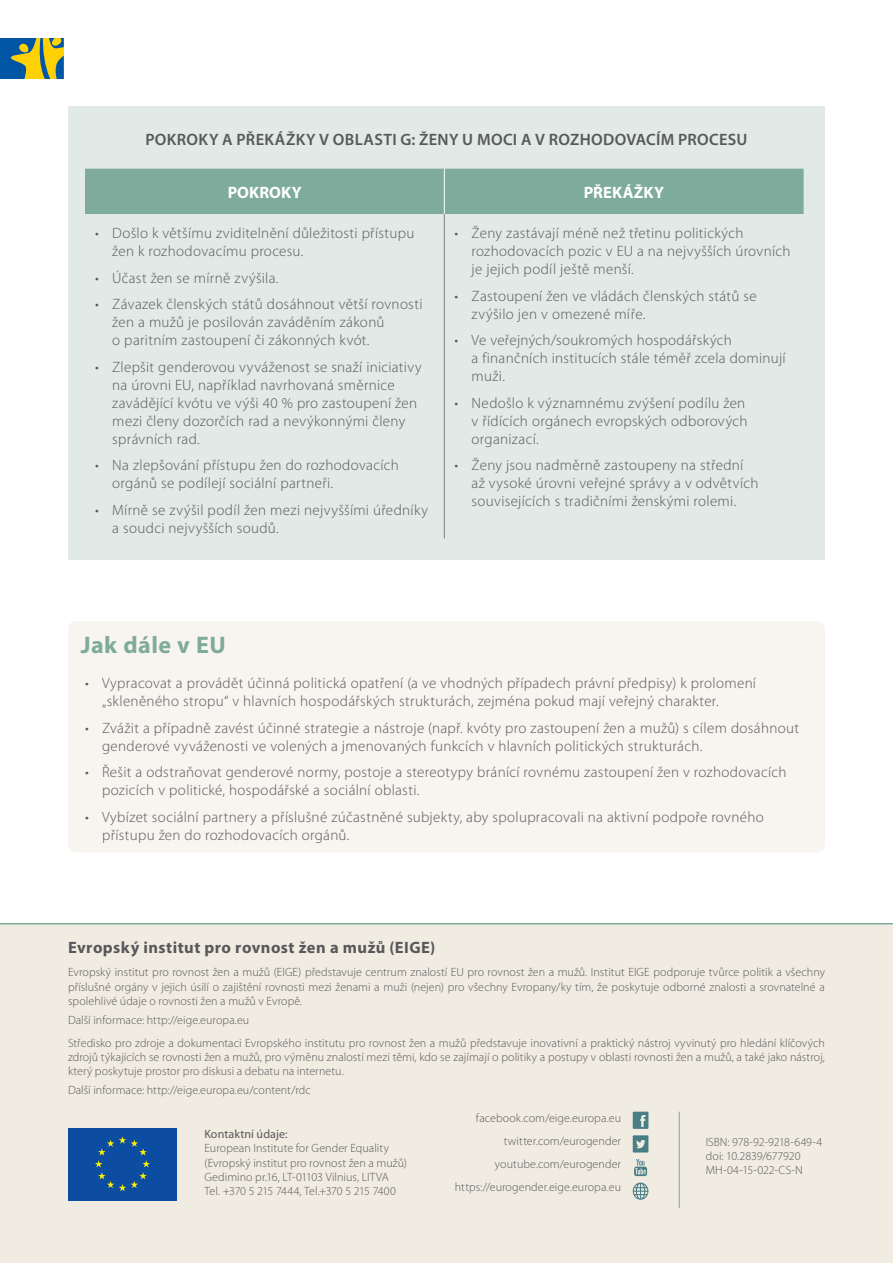
<style>
.page{position:relative;width:893px;height:1263px;background:#fff}
.page>*{position:absolute;margin:0;border:0;box-sizing:border-box;transform-origin:0 0}
.Title_1{font:700 24px "Myriad Pro";letter-spacing:.02em;color:#7eab9b}
.Fig_Table_title{font:600 16.5px "Myriad Pro";letter-spacing:.02em;color:#57585a}
.End{font:700 16.5px "Myriad Pro";letter-spacing:.025em;color:#57585a}
.Table_Title{font:700 16.5px "Myriad Pro";letter-spacing:.005em;color:#fff}
.t1{font:300 15px/18px "Myriad Pro";letter-spacing:.02em;color:#57585a}
.End_01{font:300 12px/14.4px "Myriad Pro";letter-spacing:.005em;color:#57585a;text-align:justify}
.End_03{font:300 12px/14.4px "Myriad Pro";color:#57585a}
.End_04{font:300 12px "Myriad Pro";letter-spacing:.005em;color:#57585a}
.End_02{font:300 12px "Myriad Pro";letter-spacing:.005em;color:#57585a}
.End_03-2{font:300 12px "Myriad Pro";letter-spacing:-.035em;color:#57585a}
.End_03-3{font:12px "Myriad Pro";letter-spacing:.005em;color:#57585a}
</style>
<div class="page">
<svg style="left:0;top:38px;width:64px;height:41px"></svg>
<div style="left:68px;top:621px;width:757px;height:231px;background:#f8f5f0;border-radius:9px"></div>
<div style="left:68px;top:106px;width:756px;height:454px;background:#e1eae7"></div>
<div style="left:85px;top:169px;width:719px;height:45px;background:#7eab9b"></div>
<hr style="left:444px;top:169px;width:1px;height:45px;background:#fff">
<hr style="left:444px;top:214px;width:1px;height:325px;background:#808285">
<div style="left:0;top:923px;width:893px;height:340px;background:#f1ece2"></div>
<div style="left:68px;top:1128px;width:109px;height:72px;background:#0d4da1"></div>
<svg style="left:95px;top:1136px;width:55px;height:55px"></svg>
<svg style="left:633px;top:1135px;width:15px;height:17px"></svg>
<svg style="left:633px;top:1112px;width:15px;height:17px"></svg>
<svg style="left:634px;top:1159px;width:13px;height:17px"></svg>
<svg style="left:633px;top:1182px;width:15px;height:18px"></svg>
<hr style="left:679px;top:1112px;width:1px;height:96px;background:#7eab9b">
<p class="Fig_Table_title" style="left:145px;top:131px;width:604px">POKROKY A PŘEKÁŽKY V OBLASTI G: ŽENY U MOCI A V ROZHODOVACÍM PROCESU</p>
<p class="Table_Title" style="left:228px;top:183px;width:76px">POKROKY</p>
<p class="Table_Title" style="left:584px;top:183px;width:82px">PŘEKÁŽKY</p>
<p class="t1" style="left:112px;top:224px;width:304px;text-indent:-17px">• Došlo k většímu zviditelnění důležitosti přístupu žen k rozhodovacímu procesu.</p>
<p class="t1" style="left:95px;top:269px;width:185px">• Účast žen se mírně zvýšila.</p>
<p class="t1" style="left:112px;top:295px;width:312px;text-indent:-17px">• Závazek členských států dosáhnout větší rovnosti žen a mužů je posilován zaváděním zákonů<br>o paritním zastoupení či zákonných kvót.</p>
<p class="t1" style="left:112px;top:358px;width:311px;text-indent:-17px">• Zlepšit genderovou vyváženost se snaží iniciativy na úrovni EU, například navrhovaná směrnice zavádějící kvótu ve výši 40 % pro zastoupení žen mezi členy dozorčích rad a nevýkonnými členy správních rad.</p>
<p class="t1" style="left:112px;top:456px;width:288px;text-indent:-17px">• Na zlepšování přístupu žen do rozhodovacích orgánů se podílejí sociální partneři.</p>
<p class="t1" style="left:112px;top:501px;width:317px;text-indent:-17px">• Mírně se zvýšil podíl žen mezi nejvyššími úředníky a soudci nejvyšších soudů.</p>
<p class="t1" style="left:472px;top:224px;width:320px;text-indent:-17px">• Ženy zastávají méně než třetinu politických rozhodovacích pozic v EU a na nejvyšších úrovních je jejich podíl ještě menší.</p>
<p class="t1" style="left:472px;top:287px;width:287px;text-indent:-17px">• Zastoupení žen ve vládách členských států se zvýšilo jen v omezené míře.</p>
<p class="t1" style="left:472px;top:331px;width:316px;text-indent:-17px">• Ve veřejných/soukromých hospodářských<br>a finančních institucích stále téměř zcela dominují muži.</p>
<p class="t1" style="left:472px;top:394px;width:277px;text-indent:-17px">• Nedošlo k významnému zvýšení podílu žen v řídících orgánech evropských odborových organizací.</p>
<p class="t1" style="left:472px;top:456px;width:288px;text-indent:-17px">• Ženy jsou nadměrně zastoupeny na střední až vysoké úrovni veřejné správy a v odvětvích souvisejících s tradičními ženskými rolemi.</p>
<p class="Title_1" style="left:81px;top:632px;width:146px">Jak dále v EU</p>
<p class="t1" style="left:102px;top:674px;width:656px;text-indent:-17px">• Vypracovat a provádět účinná politická opatření (a ve vhodných případech právní předpisy) k prolomení „skleněného stropu“ v hlavních hospodářských strukturách, zejména pokud mají veřejný charakter.</p>
<p class="t1" style="left:102px;top:719px;width:698px;text-indent:-17px">• Zvážit a případně zavést účinné strategie a nástroje (např. kvóty pro zastoupení žen a mužů) s cílem dosáhnout genderové vyváženosti ve volených a jmenovaných funkcích v hlavních politických strukturách.</p>
<p class="t1" style="left:102px;top:763px;width:686px;text-indent:-17px">• Řešit a odstraňovat genderové normy, postoje a stereotypy bránící rovnému zastoupení žen v rozhodovacích pozicích v politické, hospodářské a sociální oblasti.</p>
<p class="t1" style="left:102px;top:808px;width:663px;text-indent:-17px">• Vybízet sociální partnery a příslušné zúčastněné subjekty, aby spolupracovali na aktivní podpoře rovného přístupu žen do rozhodovacích orgánů.</p>
<p class="End" style="left:68px;top:938px;width:369px">Evropský institut pro rovnost žen a mužů (EIGE)</p>
<p class="End_01" style="left:68px;top:965px;width:758px">Evropský institut pro rovnost žen a mužů (EIGE) představuje centrum znalostí EU pro rovnost žen a mužů. Institut EIGE podporuje tvůrce politik a všechny příslušné orgány v jejich úsilí o zajištění rovnosti mezi ženami a muži (nejen) pro všechny Evropany/ky tím, že poskytuje odborné znalosti a srovnatelné a spolehlivé údaje o rovnosti žen a mužů v Evropě.</p>
<p class="End_02" style="left:68px;top:1013px;width:183px">Další informace: http://eige.europa.eu</p>
<p class="End_01" style="left:68px;top:1035px;width:758px">Středisko pro zdroje a dokumentaci Evropského institutu pro rovnost žen a mužů představuje inovativní a praktický nástroj vyvinutý pro hledání klíčových zdrojů týkajících se rovnosti žen a mužů, pro výměnu znalostí mezi těmi, kdo se zajímají o politiky a postupy v oblasti rovnosti žen a mužů, a také jako nástroj, který poskytuje prostor pro diskusi a debatu na internetu.</p>
<p class="End_02" style="left:68px;top:1083px;width:244px">Další informace: http://eige.europa.eu/content/rdc</p>
<p class="End_04" style="left:476px;top:1112px;width:147px">facebook.com/eige.europa.eu</p>
<p class="End_04" style="left:504px;top:1135px;width:119px">twitter.com/eurogender</p>
<p class="End_04" style="left:495px;top:1158px;width:128px">youtube.com/eurogender</p>
<p class="End_04" style="left:455px;top:1180px;width:168px">https://eurogender.eige.europa.eu</p>
<p class="End_03-3" style="left:205px;top:1127px;width:85px">Kontaktní údaje:</p>
<p class="End_03" style="left:205px;top:1141px;width:186px">European Institute for Gender Equality</p>
<p class="End_03" style="left:205px;top:1156px;width:204px">(Evropský institut pro rovnost žen a mužů)</p>
<p class="End_03" style="left:205px;top:1170px;width:186px">Gedimino pr.16, LT-01103 Vilnius, LITVA</p>
<p class="End_03-2" style="left:205px;top:1185px;width:193px">Tel. +370 5 215 7444, Tel.+370 5 215 7400</p>
<p class="End_03" style="left:706px;top:1135px;width:118px">ISBN: 978-92-9218-649-4 doi: 10.2839/677920<br>MH-04-15-022-CS-N</p>
</div>
